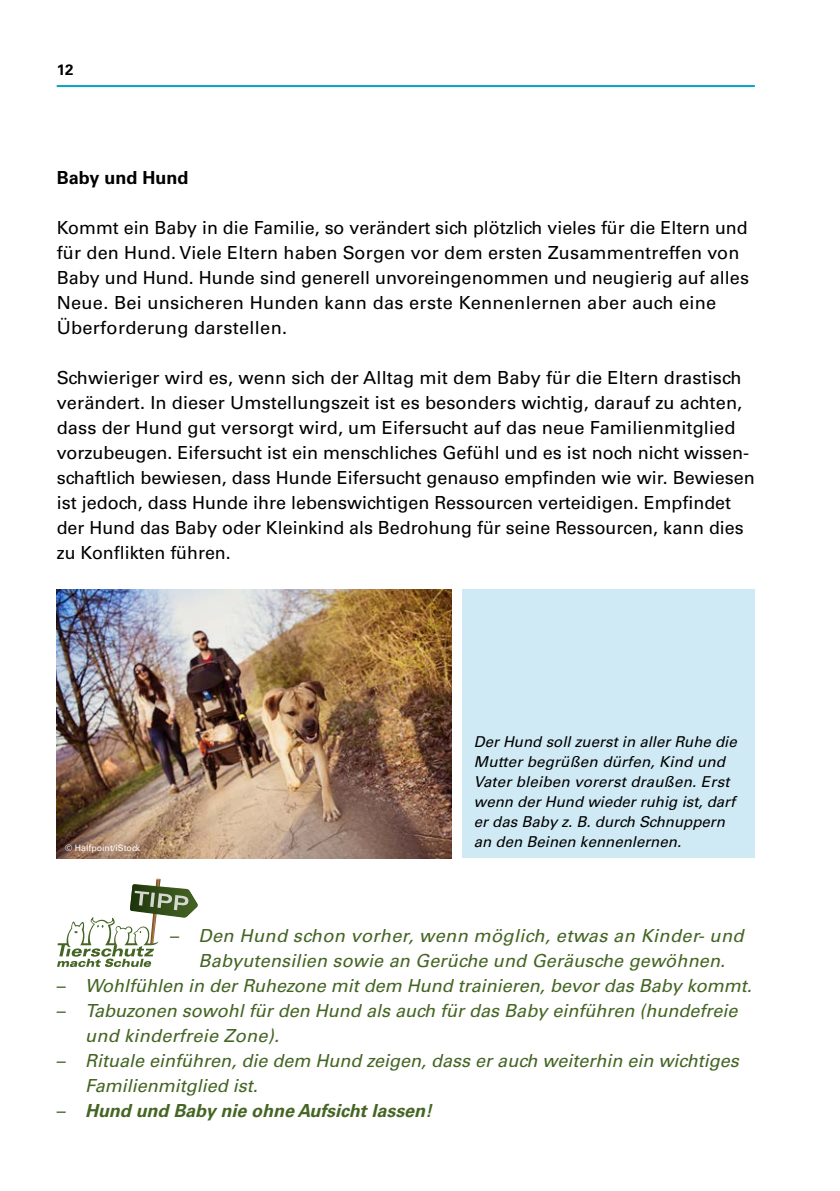
<style>
.page{position:relative;width:840px;height:1191px;background:#fff}
.page>*{position:absolute;margin:0;border:0;box-sizing:border-box;transform-origin:0 0}
.p_Text_1{font:18px/25px "Univers";color:#000}
.t1{font:italic 18px/25px "Univers LT Std";color:#446523}
.t2{font:italic 700 18px "Univers";color:#446523}
.h2_Titel_2{font:700 18px "Univers";color:#000}
.t3{font:italic 15px/20px "Univers LT Std";color:#000}
.t4{font:700 15px "Univers";color:#000}
.p_Copyright_weiss{font:8.8px "Univers";color:#fff}
.s1{font-family:"Univers";font-style:normal}
.s2{font-weight:400;font-style:normal}
</style>
<div class="page">
<hr style="left:57px;top:85px;width:697px;height:2px;background:#00a5c8">
<img style="left:57px;top:589px;width:394px;height:269px">
<div style="left:462px;top:589px;width:292px;height:269px;background:#cfeaf4"></div>
<svg style="left:57px;top:878px;width:141px;height:89px"></svg>
<p class="t4" style="left:57px;top:61px;width:18px">12</p>
<h2 class="h2_Titel_2" style="left:57px;top:167px;width:133px">Baby und Hund</h2>
<p class="p_Text_1" style="left:57px;top:215px;width:693px">Kommt ein Baby in die Familie, so verändert sich plötzlich vieles für die Eltern und für den Hund. Viele Eltern haben Sorgen vor dem ersten Zusammentreffen von Baby und Hund. Hunde sind generell unvoreingenommen und neugierig auf alles Neue. Bei unsicheren Hunden kann das erste Kennenlernen aber auch eine Überforderung darstellen.</p>
<p class="p_Text_1" style="left:57px;top:365px;width:699px">Schwieriger wird es, wenn sich der Alltag mit dem Baby für die Eltern drastisch verändert. In dieser Umstellungszeit ist es besonders wichtig, darauf zu achten, dass der Hund gut versorgt wird, um Eifersucht auf das neue Familienmitglied vorzubeugen. Eifersucht ist ein menschliches Gefühl und es ist noch nicht wissen&shy;schaftlich bewiesen, dass Hunde Eifersucht genauso empfinden wie wir. Bewiesen ist jedoch, dass Hunde ihre lebenswichtigen Ressourcen verteidigen. Empfindet der Hund das Baby oder Kleinkind als Bedrohung für seine Ressourcen, kann dies zu Konflikten führen.</p>
<p class="p_Copyright_weiss" style="left:65px;top:842px;width:77px">© Halfpoint/iStock</p>
<p class="t3" style="left:473px;top:732px;width:264px">Der Hund soll zuerst in aller Ruhe die Mutter begrüßen dürfen, Kind und Vater bleiben vorerst draußen. Erst wenn der Hund wieder ruhig ist, darf er das Baby z. B. durch Schnuppern an den Beinen kennenlernen.</p>
<p class="t1" style="left:170px;top:923px;width:574px;text-align:center"><span class="s1">–</span> Den Hund schon vorher, wenn möglich, etwas an Kinder- und<br>Babyutensilien sowie an Gerüche und Geräusche gewöhnen.</p>
<p class="t1" style="left:57px;top:973px;width:696px"><span class="s1">–</span> Wohlfühlen in der Ruhezone mit dem Hund trainieren, bevor das Baby kommt.</p>
<p class="t1" style="left:85px;top:998px;width:653px;text-indent:-28px"><span class="s1">–</span> Tabuzonen sowohl für den Hund als auch für das Baby einführen (hundefreie und kinderfreie Zone).</p>
<p class="t1" style="left:85px;top:1048px;width:654px;text-indent:-28px"><span class="s1">–</span> Rituale einführen, die dem Hund zeigen, dass er auch weiterhin ein wichtiges<br>Familienmitglied ist.</p>
<p class="t2" style="left:57px;top:1100px;width:381px"><span class="s2">–</span> Hund und Baby nie ohne Aufsichtlassen!</p>
</div>
